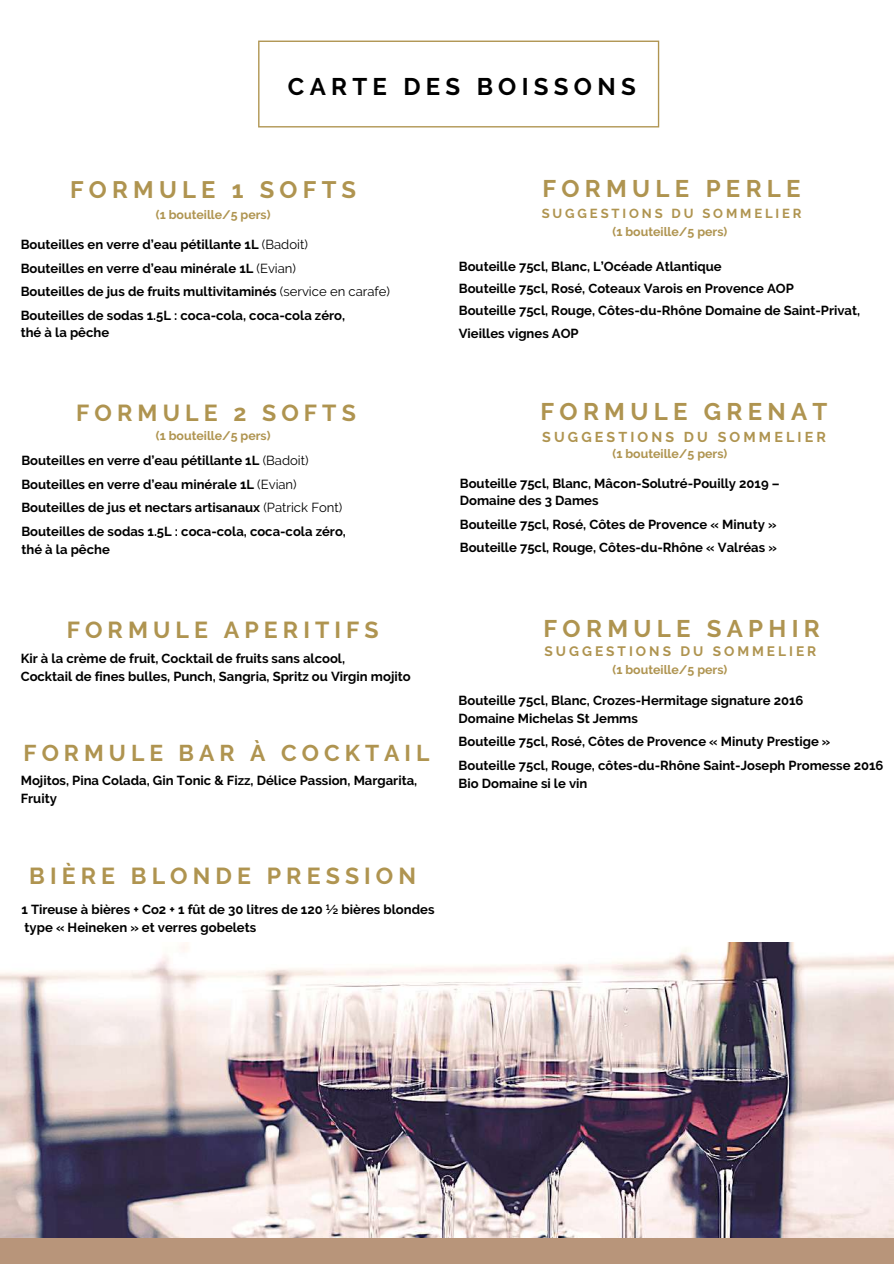
<style>
.page{position:relative;width:894px;height:1264px;background:#fff}
.page>*{position:absolute;margin:0;border:0;box-sizing:border-box;transform-origin:0 0}
.t1{font:700 24px "Raleway";letter-spacing:.22em;color:#af9450}
.t2{font:700 24px "Raleway";letter-spacing:.22em;color:#000}
.t3{font:700 23.85px "Raleway";letter-spacing:.22em;color:#af9450}
.t4{font:700 23.1px "Raleway";letter-spacing:.22em;color:#af9450}
.t5{font:700 22.8px "Raleway";letter-spacing:.22em;color:#af9450}
.t6{font:700 14.25px "Raleway";letter-spacing:.22em;color:#af9450}
.t7{font:700 13.65px "Raleway";letter-spacing:.22em;color:#af9450}
.t8{font:700 13.05px/23.4px "Raleway";color:#000}
.t9{font:700 13.05px "Raleway";letter-spacing:.22em;color:#af9450}
.t10{font:700 12.3px "Raleway";color:#af9450}
.s1{font-weight:400}
</style>
<div class="page">
<svg style="left:258px;top:41px;width:401px;height:86px"></svg>
<img style="left:0;top:942px;width:893px;height:295px">
<div style="left:0;top:1237px;width:893px;height:26px;background:#b8957a"></div>
<h1 class="t2" style="left:288px;top:72px;width:349px">CARTE DES BOISSONS</h1>
<h2 class="t3" style="left:70px;top:176px;width:287px">FORMULE 1 SOFTS</h2>
<h1 class="t1" style="left:542px;top:174px;width:260px">FORMULE PERLE</h1>
<p class="t10" style="left:156px;top:207px;width:116px">(1 bouteille/5 pers)</p>
<p class="t9" style="left:541px;top:206px;width:261px">SUGGESTIONS DU SOMMELIER</p>
<p class="t8" style="left:21px;top:233px;width:371px">Bouteilles en verre d’eau pétillante 1L <span class="s1">(Badoit)<br></span>Bouteilles en verre d’eau minérale 1L <span class="s1">(Evian)<br></span>Bouteilles de jus de fruits multivitaminés <span class="s1">(service en carafe)<br></span>Bouteilles de sodas 1.5L : coca-cola, coca-cola zéro,</p>
<p class="t8" style="left:21px;top:321px;width:90px">thé à la pêche</p>
<p class="t10" style="left:612px;top:224px;width:116px">(1 bouteille/5 pers)</p>
<p class="t8" style="left:458px;top:255px;width:403px;line-height:22.4px">Bouteille 75cl, Blanc, L’Océade Atlantique<br>Bouteille 75cl, Rosé, Coteaux Varois en Provence AOP<br>Bouteille 75cl, Rouge, Côtes-du-Rhône Domaine de Saint-Privat, Vieilles vignes AOP</p>
<h3 class="t4" style="left:76px;top:399px;width:281px">FORMULE 2 SOFTS</h3>
<h1 class="t1" style="left:540px;top:398px;width:288px">FORMULE GRENAT</h1>
<p class="t10" style="left:156px;top:428px;width:116px">(1 bouteille/5 pers)</p>
<p class="t6" style="left:542px;top:429px;width:285px">SUGGESTIONS DU SOMMELIER</p>
<p class="t8" style="left:21px;top:449px;width:326px">Bouteilles en verre d’eau pétillante 1L <span class="s1">(Badoit)<br></span>Bouteilles en verre d’eau minérale 1L <span class="s1">(Evian)<br></span>Bouteilles de jus et nectars artisanaux <span class="s1">(Patrick Font)<br></span>Bouteilles de sodas 1.5L : coca-cola, coca-cola zéro,</p>
<p class="t8" style="left:21px;top:537px;width:90px">thé à la pêche</p>
<p class="t10" style="left:612px;top:446px;width:116px">(1 bouteille/5 pers)</p>
<p class="t8" style="left:459px;top:474px;width:321px;line-height:17.9px">Bouteille 75cl, Blanc, Mâcon-Solutré-Pouilly 2019 –<br>Domaine des 3 Dames</p>
<p class="t8" style="left:459px;top:512px;width:318px">Bouteille 75cl, Rosé, Côtes de Provence « Minuty »<br>Bouteille 75cl, Rouge, Côtes-du-Rhône « Valréas »</p>
<h3 class="t4" style="left:67px;top:616px;width:313px">FORMULE APERITIFS</h3>
<p class="t8" style="left:21px;top:649px;width:391px;line-height:18px">Kir à la crème de fruit, Cocktail de fruits sans alcool,<br>Cocktail de fines bulles, Punch, Sangria, Spritz ou Virgin mojito</p>
<h3 class="t5" style="left:24px;top:739px;width:407px">FORMULE BAR À COCKTAIL</h3>
<h1 class="t1" style="left:543px;top:614px;width:278px">FORMULE SAPHIR</h1>
<p class="t10" style="left:612px;top:662px;width:116px">(1 bouteille/5 pers)</p>
<p class="t8" style="left:458px;top:691px;width:346px;line-height:17.9px">Bouteille 75cl, Blanc, Crozes-Hermitage signature 2016<br>Domaine Michelas St Jemms</p>
<p class="t8" style="left:458px;top:730px;width:426px">Bouteille 75cl, Rosé, Côtes de Provence « Minuty Prestige »<br>Bouteille 75cl, Rouge, côtes-du-Rhône Saint-Joseph Promesse 2016</p>
<p class="t7" style="left:544px;top:643px;width:273px">SUGGESTIONS DU SOMMELIER</p>
<p class="t8" style="left:21px;top:768px;width:398px">Mojitos, Pina Colada, Gin Tonic &amp; Fizz, Délice Passion, Margarita,</p>
<p class="t8" style="left:458px;top:771px;width:130px">Bio Domaine si le vin</p>
<p class="t8" style="left:21px;top:786px;width:38px">Fruity</p>
<h3 class="t4" style="left:29px;top:862px;width:388px">BIÈRE BLONDE PRESSION</h3>
<p class="t8" style="left:21px;top:900px;width:414px;line-height:18px">1 Tireuse à bières + Co2 + 1 fût de 30 litres de 120 ½ bières blondes type « Heineken » et verres gobelets</p>
</div>
